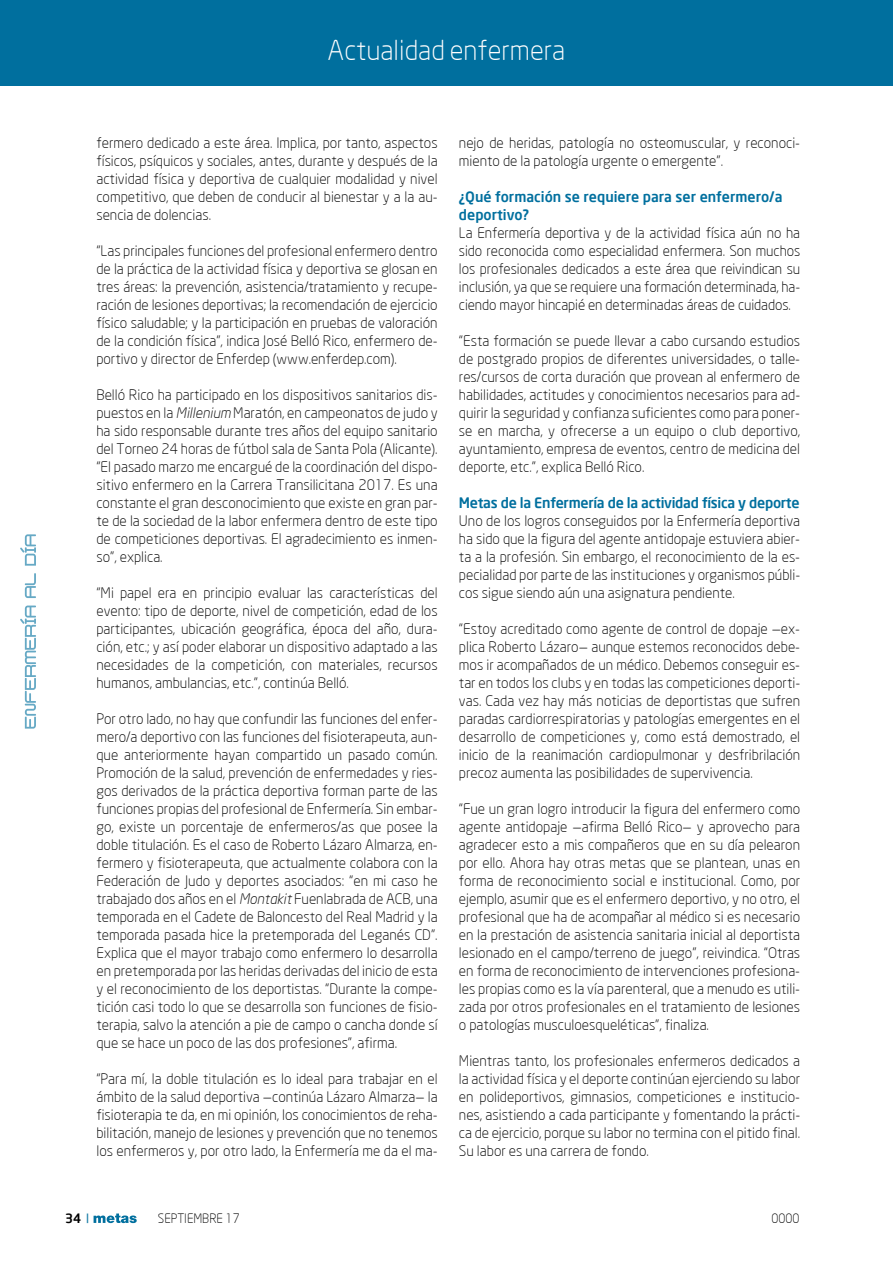
<style>
.page{position:relative;width:893px;height:1263px;background:#fff}
.page>*{position:absolute;margin:0;border:0;box-sizing:border-box;transform-origin:0 0}
.t1{font:300 27px "Neo Sans";color:#fff}
.t2{font:300 14.25px/18px "Neo Sans";color:#000;text-align:justify}
.t3{font:500 14.25px/18px "Neo Sans";color:#006f9e}
.t4{font:500 14.25px "Neo Sans";letter-spacing:-.02em;color:#006f9e}
.t5{font:300 12.75px "Neo Sans";color:#000;scale:.95 1}
.t6{font:500 12.75px "Neo Sans";color:#000}
.s1{font-style:italic}
</style>
<div class="page">
<svg style="left:20px;top:534px;width:16px;height:195px"></svg>
<svg style="left:94px;top:1213px;width:43px;height:10px"></svg>
<div style="left:0;top:0;width:893px;height:85px;background:#006f9e"></div>
<h1 class="t1" style="left:328px;top:34px;width:239px">Actualidad enfermera</h1>
<p class="t2" style="left:96px;top:133px;width:343px">fermero dedicado a este área. Implica, por tanto, aspectos físicos, psíquicos y sociales, antes, durante y después de la actividad física y deportiva de cualquier modalidad y nivel competitivo, que deben de conducir al bienestar y a la au&shy;sencia de dolencias.</p>
<p class="t2" style="left:96px;top:241px;width:343px">“Las principales funciones del profesional enfermero dentro de la práctica de la actividad física y deportiva se glosan en tres áreas: la prevención, asistencia/tratamiento y recupe&shy;ración de lesiones deportivas; la recomendación de ejercicio físico saludable; y la participación en pruebas de valoración de la condición física”, indica José Belló Rico, enfermero de&shy;portivo y director de Enferdep (www.enferdep.com).</p>
<p class="t2" style="left:96px;top:385px;width:343px">Belló Rico ha participado en los dispositivos sanitarios dis&shy;puestos en la <span class="s1">Millenium</span> Maratón, en campeonatos de judo y ha sido responsable durante tres años del equipo sanitario del Torneo 24 horas de fútbol sala de Santa Pola (Alicante). “El pasado marzo me encargué de la coordinación del dispo&shy;sitivo enfermero en la Carrera Transilicitana 2017. Es una constante el gran desconocimiento que existe en gran par&shy;te de la sociedad de la labor enfermera dentro de este tipo de competiciones deportivas. El agradecimiento es inmen&shy;so”, explica.</p>
<p class="t2" style="left:96px;top:583px;width:343px">“Mi papel era en principio evaluar las características del evento: tipo de deporte, nivel de competición, edad de los participantes, ubicación geográfica, época del año, dura&shy;ción, etc.; y así poder elaborar un dispositivo adaptado a las necesidades de la competición, con materiales, recursos humanos, ambulancias, etc.”, continúa Belló.</p>
<p class="t2" style="left:96px;top:709px;width:343px">Por otro lado, no hay que confundir las funciones del enfer&shy;mero/a deportivo con las funciones del fisioterapeuta, aun&shy;que anteriormente hayan compartido un pasado común.<br>Promoción de la salud, prevención de enfermedades y ries&shy;gos derivados de la práctica deportiva forman parte de las funciones propias del profesional de Enfermería. Sin embar&shy;go, existe un porcentaje de enfermeros/as que posee la doble titulación. Es el caso de Roberto Lázaro Almarza, en&shy;fermero y fisioterapeuta, que actualmente colabora con la Federación de Judo y deportes asociados: “en mi caso he trabajado dos años en el <span class="s1">Montakit</span> Fuenlabrada de ACB, una temporada en el Cadete de Baloncesto del Real Madrid y la temporada pasada hice la pretemporada del Leganés CD”.<br>Explica que el mayor trabajo como enfermero lo desarrolla en pretemporada por las heridas derivadas del inicio de esta y el reconocimiento de los deportistas. “Durante la compe&shy;tición casi todo lo que se desarrolla son funciones de fisio&shy;terapia, salvo la atención a pie de campo o cancha donde sí que se hace un poco de las dos profesiones”, afirma.</p>
<p class="t2" style="left:96px;top:1069px;width:343px">“Para mí, la doble titulación es lo ideal para trabajar en el ámbito de la salud deportiva —continúa Lázaro Almarza— la fisioterapia te da, en mi opinión, los conocimientos de reha&shy;bilitación, manejo de lesiones y prevención que no tenemos los enfermeros y, por otro lado, la Enfermería me da el ma-</p>
<p class="t2" style="left:459px;top:133px;width:343px">nejo de heridas, patología no osteomuscular, y reconoci&shy;miento de la patología urgente o emergente”.</p>
<p class="t3" style="left:459px;top:187px;width:325px">¿Qué formación se requiere para ser enfermero/a deportivo?</p>
<p class="t2" style="left:459px;top:223px;width:343px">La Enfermería deportiva y de la actividad física aún no ha sido reconocida como especialidad enfermera. Son muchos los profesionales dedicados a este área que reivindican su inclusión, ya que se requiere una formación determinada, ha&shy;ciendo mayor hincapié en determinadas áreas de cuidados.</p>
<p class="t2" style="left:459px;top:331px;width:343px">“Esta formación se puede llevar a cabo cursando estudios de postgrado propios de diferentes universidades, o talle&shy;res/cursos de corta duración que provean al enfermero de habilidades, actitudes y conocimientos necesarios para ad&shy;quirir la seguridad y confianza suficientes como para poner&shy;se en marcha, y ofrecerse a un equipo o club deportivo, ayuntamiento, empresa de eventos, centro de medicina del deporte, etc.”, explica Belló Rico.</p>
<p class="t4" style="left:459px;top:493px;width:342px">Metas de la Enfermería de la actividad física y deporte</p>
<p class="t2" style="left:459px;top:511px;width:343px">Uno de los logros conseguidos por la Enfermería deportiva ha sido que la figura del agente antidopaje estuviera abier&shy;ta a la profesión. Sin embargo, el reconocimiento de la es&shy;pecialidad por parte de las instituciones y organismos públi&shy;cos sigue siendo aún una asignatura pendiente.</p>
<p class="t2" style="left:459px;top:619px;width:343px">“Estoy acreditado como agente de control de dopaje —ex&shy;plica Roberto Lázaro— aunque estemos reconocidos debe&shy;mos ir acompañados de un médico. Debemos conseguir es&shy;tar en todos los clubs y en todas las competiciones deporti&shy;vas. Cada vez hay más noticias de deportistas que sufren paradas cardiorrespiratorias y patologías emergentes en el desarrollo de competiciones y, como está demostrado, el inicio de la reanimación cardiopulmonar y desfribrilación precoz aumenta las posibilidades de supervivencia.</p>
<p class="t2" style="left:459px;top:799px;width:343px">“Fue un gran logro introducir la figura del enfermero como agente antidopaje —afirma Belló Rico— y aprovecho para agradecer esto a mis compañeros que en su día pelearon por ello. Ahora hay otras metas que se plantean, unas en forma de reconocimiento social e institucional. Como, por ejemplo, asumir que es el enfermero deportivo, y no otro, el profesional que ha de acompañar al médico si es necesario en la prestación de asistencia sanitaria inicial al deportista lesionado en el campo/terreno de juego”, reivindica. “Otras en forma de reconocimiento de intervenciones profesiona&shy;les propias como es la vía parenteral, que a menudo es utili&shy;zada por otros profesionales en el tratamiento de lesiones o patologías musculoesqueléticas”, finaliza.</p>
<p class="t2" style="left:459px;top:1051px;width:343px">Mientras tanto, los profesionales enfermeros dedicados a la actividad física y el deporte continúan ejerciendo su labor en polideportivos, gimnasios, competiciones e institucio&shy;nes, asistiendo a cada participante y fomentando la prácti&shy;ca de ejercicio, porque su labor no termina con el pitido final.<br>Su labor es una carrera de fondo.</p>
<p class="t6" style="left:65px;top:1210px;width:18px">34</p>
<p class="t5" style="left:158px;top:1211px;width:88px">SEPTIEMBRE 17</p>
<p class="t5" style="left:771px;top:1211px;width:31px">0000</p>
</div>
